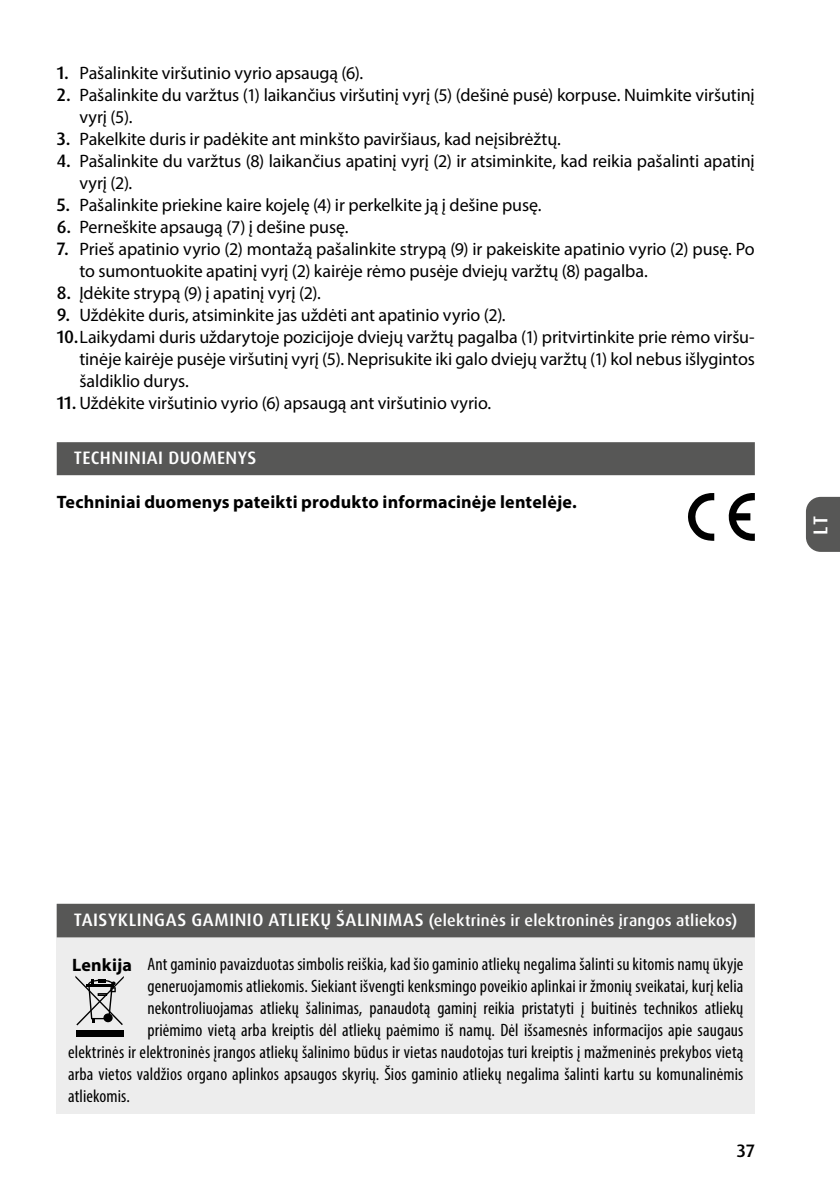
<style>
.page{position:relative;width:840px;height:1191px;background:#fff}
.page>*{position:absolute;margin:0;border:0;box-sizing:border-box;transform-origin:0 0}
.t1{font:500 20px "Dax Pro";color:#fff}
.t2{font:18px/22px "Myriad Pro";letter-spacing:-.005em;color:#000}
.t3{font:condensed 18px "Myriad Pro";letter-spacing:.005em;color:#000}
.t4{font:700 18px "Myriad Pro";letter-spacing:.01em;color:#000}
.t5{font:500 18px "Dax Pro";letter-spacing:.025em;color:#fff}
.t6{font:500 18px "Dax Pro";color:#000}
.t7{font:500 16px "Dax Pro";letter-spacing:.015em;color:#fff}
.s1{font-family:"Dax Pro";font-weight:500}
.s2{font-size:18px}
.s3{font-weight:700;font-stretch:normal}
</style>
<div class="page">
<svg style="left:806px;top:497px;width:33px;height:55px;background:#5f5f5e"></svg>
<div style="left:57px;top:442px;width:697px;height:33px;background:#575756"></div>
<svg style="left:688px;top:493px;width:26px;height:48px"></svg>
<svg style="left:728px;top:493px;width:26px;height:48px"></svg>
<div style="left:57px;top:903px;width:697px;height:210px;background:#ededed"></div>
<div style="left:57px;top:903px;width:697px;height:34px;background:#575756"></div>
<svg style="left:75px;top:975px;width:49px;height:50px"></svg>
<div style="left:76px;top:1029px;width:47px;height:7px;background:#000"></div>
<p class="t2" style="left:57px;top:61px;width:308px"><span class="s1">1.</span> Pašalinkite viršutinio vyrio apsaugą (6).</p>
<p class="t2" style="left:79px;top:83px;width:676px;text-indent:-23px"><span class="s1">2.</span> Pašalinkite du varžtus (1) laikančius viršutinį vyrį (5) (dešinė pusė) korpuse. Nuimkite viršutinį vyrį (5).</p>
<p class="t2" style="left:57px;top:127px;width:505px"><span class="s1">3.</span> Pakelkite duris ir padėkite ant minkšto paviršiaus, kad neįsibrėžtų.</p>
<p class="t2" style="left:79px;top:149px;width:676px;text-indent:-23px"><span class="s1">4.</span> Pašalinkite du varžtus (8) laikančius apatinį vyrį (2) ir atsiminkite, kad reikia pašalinti apatinį vyrį (2).</p>
<p class="t2" style="left:57px;top:193px;width:486px"><span class="s1">5.</span> Pašalinkite priekine kaire kojelę (4) ir perkelkite ją į dešine pusę.</p>
<p class="t2" style="left:57px;top:215px;width:293px"><span class="s1">6.</span> Perneškite apsaugą (7) į dešine pusę.</p>
<p class="t2" style="left:79px;top:237px;width:676px;text-indent:-23px"><span class="s1">7.</span> Prieš apatinio vyrio (2) montažą pašalinkite strypą (9) ir pakeiskite apatinio vyrio (2) pusę. Po to sumontuokite apatinį vyrį (2) kairėje rėmo pusėje dviejų varžtų (8) pagalba.</p>
<p class="t2" style="left:57px;top:281px;width:265px"><span class="s1">8.</span> Įdėkite strypą (9) į apatinį vyrį (2).</p>
<p class="t2" style="left:57px;top:303px;width:450px"><span class="s1">9.</span> Uždėkite duris, atsiminkite jas uždėti ant apatinio vyrio (2).</p>
<p class="t2" style="left:57px;top:325px;width:699px"><span class="s1">10.</span>Laikydami duris uždarytoje pozicijoje dviejų varžtų pagalba (1) pritvirtinkite prie rėmo viršu-</p>
<p class="t2" style="left:79px;top:347px;width:676px">tinėje kairėje pusėje viršutinį vyrį (5). Neprisukite iki galo dviejų varžtų (1) kol nebus išlygintos</p>
<p class="t2" style="left:79px;top:369px;width:111px">šaldiklio durys.</p>
<p class="t2" style="left:57px;top:391px;width:436px"><span class="s1">11.</span> Uždėkite viršutinio vyrio (6) apsaugą ant viršutinio vyrio.</p>
<p class="t5" style="left:74px;top:446px;width:184px">TECHNINIAI DUOMENYS</p>
<p class="t4" style="left:57px;top:490px;width:521px">Techniniai duomenys pateikti produkto informacinėje lentelėje.</p>
<p class="t1" style="left:807px;top:535px;width:20px;rotate:-90deg">LT</p>
<p class="t7" style="left:74px;top:910px;width:664px"><span class="s2">TAISYKLINGAS GAMINIO ATLIEKŲ ŠALINIMAS</span> (elektrinės ir elektroninės įrangos atliekos)</p>
<p class="t3" style="left:72px;top:953px;width:672px"><span class="s3">Lenkija</span> Ant gaminio pavaizduotas simbolis reiškia, kad šio gaminio atliekų negalima šalinti su kitomis namų ūkyje</p>
<p class="t3" style="left:147px;top:975px;width:597px">generuojamomis atliekomis. Siekiant išvengti kenksmingo poveikio aplinkai ir žmonių sveikatai, kurį kelia</p>
<p class="t3" style="left:147px;top:997px;width:597px">nekontroliuojamas atliekų šalinimas, panaudotą gaminį reikia pristatyti į buitinės technikos atliekų</p>
<p class="t3" style="left:147px;top:1019px;width:597px">priėmimo vietą arba kreiptis dėl atliekų paėmimo iš namų. Dėl išsamesnės informacijos apie saugaus</p>
<p class="t3" style="left:68px;top:1041px;width:676px">elektrinės ir elektroninės įrangos atliekų šalinimo būdus ir vietas naudotojas turi kreiptis į mažmeninės prekybos vietą</p>
<p class="t3" style="left:68px;top:1063px;width:676px">arba vietos valdžios organo aplinkos apsaugos skyrių. Šios gaminio atliekų negalima šalinti kartu su komunalinėmis</p>
<p class="t3" style="left:68px;top:1085px;width:63px">atliekomis.</p>
<p class="t6" style="left:736px;top:1139px;width:19px">37</p>
</div>
